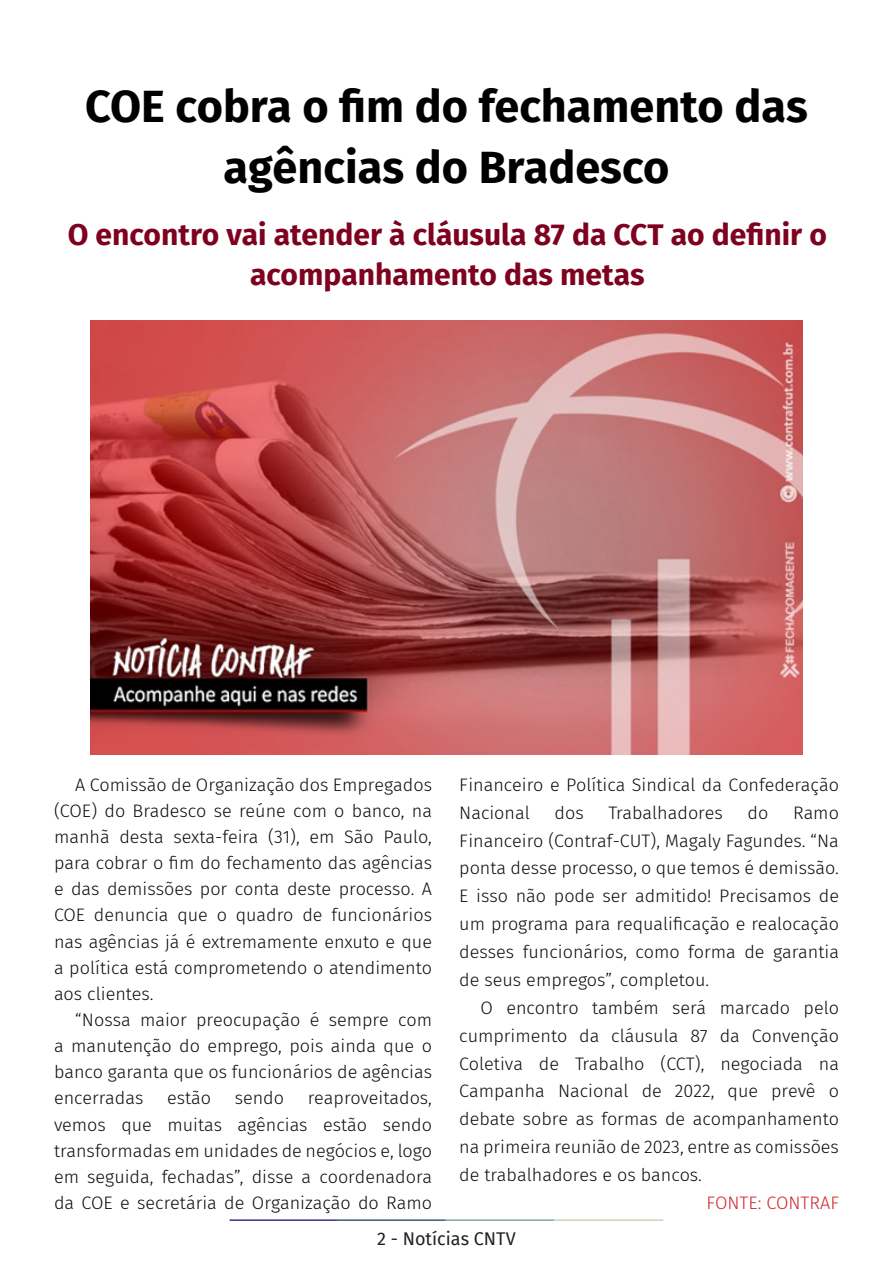
<style>
.page{position:relative;width:893px;height:1263px;background:#fff}
.page>*{position:absolute;margin:0;border:0;box-sizing:border-box;transform-origin:0 0}
.t1{font:700 45px/61.5px "Fira Sans";color:#000001;text-align:center}
.t2{font:700 30px/40.5px "Fira Sans";color:#7e0220;text-align:center}
.t3{font:300 18px/26.1px "Fira Sans";color:#080d0b;text-align:justify}
.t4{font:18px "Fira Sans";color:#231f20}
.t5{font:300 18px "Fira Sans";color:#d1232a}
</style>
<div class="page">
<hr style="left:230px;top:1219px;width:107px;height:2px;background:#2f3088">
<hr style="left:337px;top:1219px;width:109px;height:2px;background:#3a5f6d">
<hr style="left:446px;top:1219px;width:109px;height:2px;background:#87a59a">
<hr style="left:555px;top:1219px;width:108px;height:2px;background:#c6d5b7">
<img style="left:90px;top:321px;width:713px;height:434px">
<p class="t1" style="left:85px;top:72px;width:724px">COE cobra o fim do fechamento das agências do Bradesco</p>
<p class="t2" style="left:68px;top:212px;width:761px">O encontro vai atender à cláusula 87 da CCT ao definir o acompanhamento das metas</p>
<p class="t3" style="left:54px;top:771px;width:380px;text-indent:21px">A Comissão de Organização dos Empregados (COE) do Bradesco se reúne com o banco, na manhã desta sexta-feira (31), em São Paulo, para cobrar o fim do fechamento das agências e das demissões por conta deste processo. A COE denuncia que o quadro de funcionários nas agências já é extremamente enxuto e que a política está comprometendo o atendimento aos clientes.</p>
<p class="t3" style="left:54px;top:1006px;width:380px;text-indent:21px">“Nossa maior preocupação é sempre com a manutenção do emprego, pois ainda que o banco garanta que os funcionários de agências encerradas</p>
<p class="t3" style="left:167px;top:1085px;width:46px">estão</p>
<p class="t3" style="left:235px;top:1085px;width:51px">sendo</p>
<p class="t3" style="left:54px;top:1085px;width:380px;text-indent:254px">reaproveitados, vemos que muitas agências estão sendo transformadas em unidades de negócios e, logo em seguida, fechadas”, disse a coordenadora da COE e secretária de Organização do Ramo</p>
<p class="t3" style="left:459px;top:770px;width:381px;line-height:27.9px">Financeiro e Política Sindical da Confederação<br>Nacional</p>
<p class="t3" style="left:555px;top:799px;width:31px">dos</p>
<p class="t3" style="left:609px;top:799px;width:116px">Trabalhadores</p>
<p class="t3" style="left:748px;top:799px;width:22px">do</p>
<p class="t3" style="left:459px;top:798px;width:381px;line-height:27.9px;text-indent:334px">Ramo Financeiro (Contraf-CUT), Magaly Fagundes. “Na ponta desse processo, o que temos é demissão.<br>E isso não pode ser admitido! Precisamos de um programa para requalificação e realocação desses funcionários, como forma de garantia de seus empregos”, completou.</p>
<p class="t3" style="left:459px;top:993px;width:381px;line-height:27.9px;text-indent:21px">O encontro também será marcado pelo cumprimento da cláusula 87 da Convenção Coletiva de Trabalho (CCT), negociada na Campanha Nacional de 2022, que prevê o debate sobre as formas de acompanhamento na primeira reunião de 2023, entre as comissões de trabalhadores e os bancos.</p>
<p class="t5" style="left:706px;top:1190px;width:134px">FONTE: CONTRAF</p>
<p class="t4" style="left:377px;top:1225px;width:140px">2 - Notícias CNTV</p>
</div>
